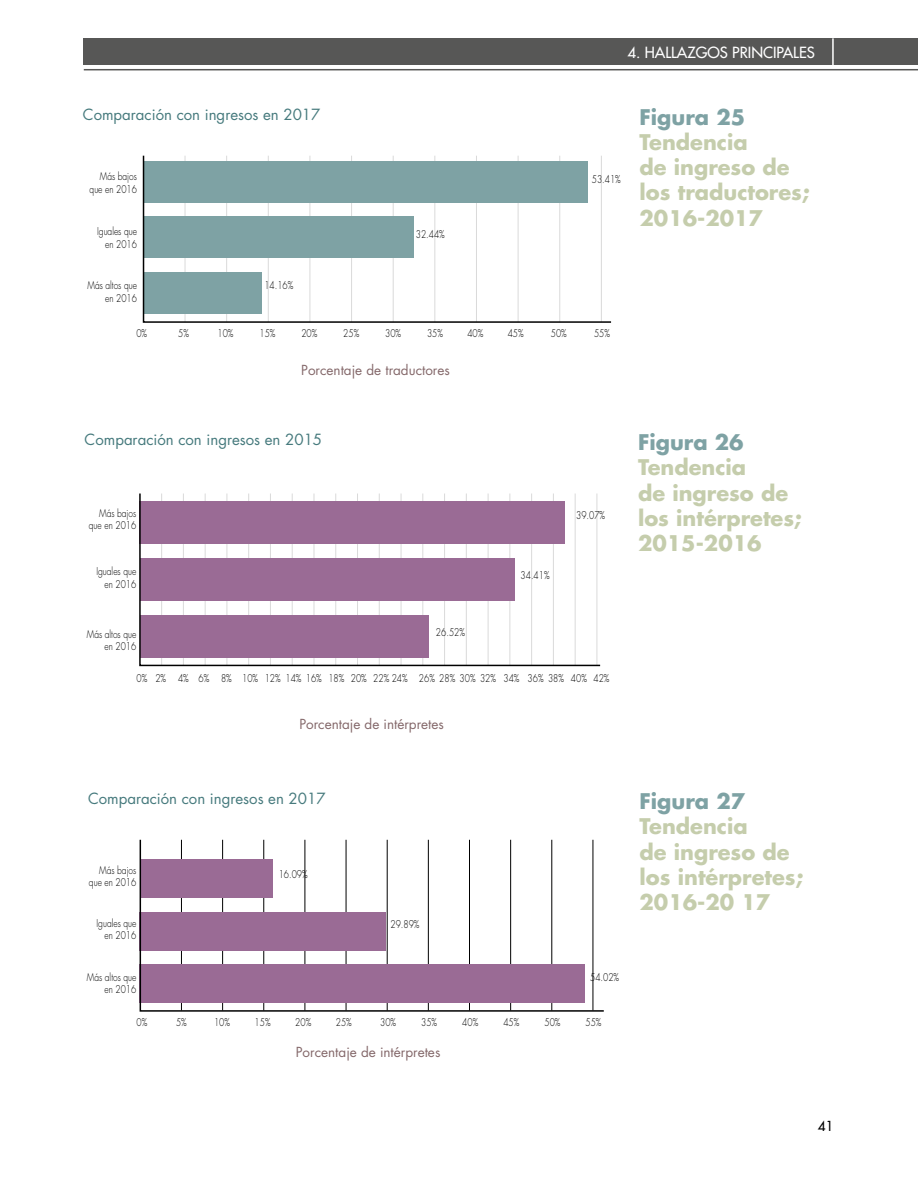
<style>
.page{position:relative;width:918px;height:1188px;background:#fff}
.page>*{position:absolute;margin:0;border:0;box-sizing:border-box;transform-origin:0 0}
.t1{font:700 21px/25.2px "Futura";color:#c5cdac}
.t2{font:700 21px "Futura";color:#7ea2a4}
.t3{font:15px "Futura";color:#467a7d}
.t4{font:15px "Futura";color:#fff}
.t5{font:13.5px "Futura";color:#84686a}
.t6{font:13.5px "Futura";color:#000}
.t7{font:300 10.5px/12.6px "Futura";color:#000;text-align:right;scale:.8 1}
</style>
<div class="page">
<div style="left:84px;top:38px;width:834px;height:27px;background:#575756"></div>
<hr style="left:84px;top:69px;width:834px;height:1px;background:#575756">
<hr style="left:832px;top:38px;width:2px;height:27px;background:#fff">
<svg style="left:139px;top:493px;width:462px;height:174px"></svg>
<svg style="left:142px;top:155px;width:470px;height:168px"></svg>
<svg style="left:139px;top:839px;width:465px;height:173px"></svg>
<h2 class="t3" style="left:83px;top:104px;width:239px">Comparación con ingresos en 2017</h2>
<p class="t7" style="left:90px;top:170px;width:61px">Más bajos que en 2016</p>
<p class="t7" style="left:97px;top:225px;width:51px">Iguales que en 2016</p>
<p class="t7" style="left:88px;top:279px;width:63px">Más altos que en 2016</p>
<p class="t7" style="left:264px;top:279px;width:38px">14.16%</p>
<p class="t7" style="left:416px;top:228px;width:38px">32.44%</p>
<h2 class="t4" style="left:627px;top:43px;width:189px">4. HALLAZGOS PRINCIPALES</h2>
<p class="t7" style="left:592px;top:173px;width:38px">53.41%</p>
<h1 class="t2" style="left:640px;top:102px;width:107px">Figura 25</h1>
<h1 class="t1" style="left:640px;top:129px;width:171px">Tendencia<br>de ingreso de los traductores;<br>2016-2017</h1>
<p class="t7" style="left:136px;top:327px;width:15px">0%</p>
<p class="t7" style="left:178px;top:327px;width:15px">5%</p>
<p class="t7" style="left:218px;top:327px;width:21px">10%</p>
<p class="t7" style="left:259px;top:327px;width:21px">15%</p>
<p class="t7" style="left:301px;top:327px;width:21px">20%</p>
<p class="t7" style="left:343px;top:327px;width:21px">25%</p>
<p class="t7" style="left:385px;top:327px;width:21px">30%</p>
<p class="t7" style="left:427px;top:327px;width:21px">35%</p>
<p class="t7" style="left:467px;top:327px;width:21px">40%</p>
<p class="t7" style="left:508px;top:327px;width:21px">45%</p>
<p class="t7" style="left:551px;top:327px;width:21px">50%</p>
<p class="t7" style="left:594px;top:327px;width:21px">55%</p>
<p class="t5" style="left:301px;top:360px;width:150px">Porcentaje de traductores</p>
<h2 class="t3" style="left:85px;top:429px;width:239px">Comparación con ingresos en 2015</h2>
<p class="t7" style="left:89px;top:507px;width:61px">Más bajos que en 2016</p>
<p class="t7" style="left:96px;top:565px;width:51px">Iguales que en 2016</p>
<p class="t7" style="left:87px;top:628px;width:63px">Más altos que en 2016</p>
<p class="t7" style="left:436px;top:626px;width:38px">26.52%</p>
<p class="t7" style="left:521px;top:569px;width:38px">34.41%</p>
<p class="t7" style="left:576px;top:509px;width:38px">39.07%</p>
<p class="t7" style="left:136px;top:672px;width:593px">0% 2% 4% 6% 8% 10% 12% 14% 16% 18% 20% 22% 24% 26% 28% 30% 32% 34% 36% 38% 40% 42%</p>
<p class="t5" style="left:299px;top:714px;width:146px">Porcentaje de intérpretes</p>
<h1 class="t2" style="left:638px;top:428px;width:107px">Figura 26</h1>
<h1 class="t1" style="left:638px;top:454px;width:165px">Tendencia<br>de ingreso de los intérpretes;<br>2015-2016</h1>
<h2 class="t3" style="left:88px;top:788px;width:239px">Comparación con ingresos en 2017</h2>
<p class="t7" style="left:89px;top:864px;width:61px">Más bajos que en 2016</p>
<p class="t7" style="left:97px;top:917px;width:51px">Iguales que en 2016</p>
<p class="t7" style="left:87px;top:971px;width:63px">Más altos que en 2016</p>
<p class="t7" style="left:279px;top:868px;width:38px">16.09%</p>
<p class="t7" style="left:391px;top:918px;width:38px">29.89%</p>
<p class="t7" style="left:590px;top:971px;width:38px">54.02%</p>
<p class="t7" style="left:136px;top:1016px;width:15px">0%</p>
<p class="t7" style="left:176px;top:1016px;width:15px">5%</p>
<p class="t7" style="left:214px;top:1016px;width:21px">10%</p>
<p class="t7" style="left:255px;top:1016px;width:21px">15%</p>
<p class="t7" style="left:295px;top:1016px;width:21px">20%</p>
<p class="t7" style="left:336px;top:1016px;width:21px">25%</p>
<p class="t7" style="left:380px;top:1016px;width:21px">30%</p>
<p class="t7" style="left:421px;top:1016px;width:21px">35%</p>
<p class="t7" style="left:462px;top:1016px;width:21px">40%</p>
<p class="t7" style="left:503px;top:1016px;width:21px">45%</p>
<p class="t7" style="left:544px;top:1016px;width:21px">50%</p>
<p class="t7" style="left:586px;top:1016px;width:21px">55%</p>
<p class="t5" style="left:296px;top:1043px;width:146px">Porcentaje de intérpretes</p>
<h1 class="t2" style="left:640px;top:787px;width:107px">Figura 27</h1>
<h1 class="t1" style="left:640px;top:813px;width:165px">Tendencia<br>de ingreso de los intérpretes;<br>2016-20 17</h1>
<p class="t6" style="left:818px;top:1117px;width:17px">41</p>
</div>
